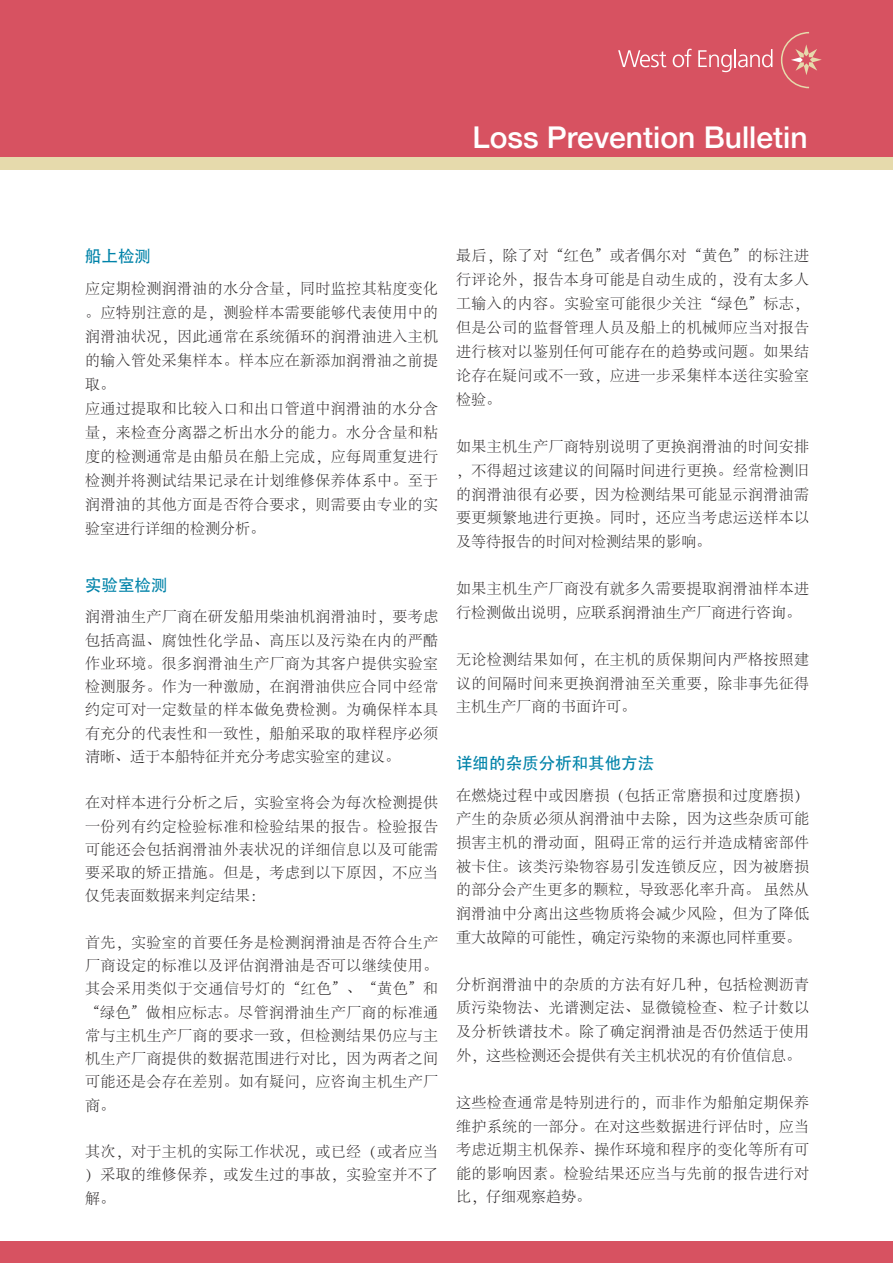
<style>
.page{position:relative;width:893px;height:1263px;background:#fff}
.page>*{position:absolute;margin:0;border:0;box-sizing:border-box;transform-origin:0 0}
.t1{font:500 30px "Helvetica Neue";color:#fff}
.t2{font:16.5px "ST Heiti";color:#0083a9}
.t3{font:300 15px/23.7px "Adobe Song Std";letter-spacing:.025em;color:#231f20;text-align:justify}
</style>
<div class="page">
<div style="left:0;top:1242px;width:893px;height:21px;background:#d75261"></div>
<div style="left:0;top:0;width:893px;height:164px;background:#d75261"></div>
<div style="left:0;top:157px;width:893px;height:13px;background:#e6daac"></div>
<svg style="left:780px;top:32px;width:42px;height:56px"></svg>
<svg style="left:618px;top:50px;width:48px;height:17px"></svg>
<svg style="left:673px;top:49px;width:19px;height:18px"></svg>
<svg style="left:698px;top:49px;width:74px;height:23px"></svg>
<h1 class="t1" style="left:472px;top:119px;width:337px">Loss Prevention Bulletin</h1>
<p class="t2" style="left:85px;top:247px;width:68px">船上检测</p>
<p class="t3" style="left:85px;top:277px;width:355px;text-align:left">应定期检测润滑油的水分含量，同时监控其粘度变化。应特别注意的是，测验样本需要能够代表使用中的润滑油状况，因此通常在系统循环的润滑油进入主机的输入管处采集样本。样本应在新添加润滑油之前提取。<br>应通过提取和比较入口和出口管道中润滑油的水分含量，来检查分离器之析出水分的能力。水分含量和粘度的检测通常是由船员在船上完成，应每周重复进行检测并将测试结果记录在计划维修保养体系中。至于润滑油的其他方面是否符合要求，则需要由专业的实验室进行详细的检测分析。</p>
<p class="t2" style="left:85px;top:576px;width:84px">实验室检测</p>
<p class="t3" style="left:85px;top:606px;width:355px;line-height:23.2px">润滑油生产厂商在研发船用柴油机润滑油时，要考虑包括高温、腐蚀性化学品、高压以及污染在内的严酷作业环境。很多润滑油生产厂商为其客户提供实验室检测服务。作为一种激励，在润滑油供应合同中经常约定可对一定数量的样本做免费检测。为确保样本具有充分的代表性和一致性，船舶采取的取样程序必须清晰、适于本船特征并充分考虑实验室的建议。</p>
<p class="t3" style="left:85px;top:792px;width:355px;line-height:23.2px">在对样本进行分析之后，实验室将会为每次检测提供一份列有约定检验标准和检验结果的报告。检验报告可能还会包括润滑油外表状况的详细信息以及可能需要采取的矫正措施。但是，考虑到以下原因，不应当仅凭表面数据来判定结果：</p>
<p class="t3" style="left:85px;top:931px;width:355px;line-height:23.2px">首先，实验室的首要任务是检测润滑油是否符合生产厂商设定的标准以及评估润滑油是否可以继续使用。其会采用类似于交通信号灯的“红色”、“黄色”和“绿色”做相应标志。尽管润滑油生产厂商的标准通常与主机生产厂商的要求一致，但检测结果仍应与主机生产厂商提供的数据范围进行对比，因为两者之间可能还是会存在差别。如有疑问，应咨询主机生产厂商。</p>
<p class="t3" style="left:85px;top:1141px;width:355px;line-height:23.2px">其次，对于主机的实际工作状况，或已经（或者应当）采取的维修保养，或发生过的事故，实验室并不了解。</p>
<p class="t3" style="left:456px;top:244px;width:355px">最后，除了对“红色”或者偶尔对“黄色”的标注进行评论外，报告本身可能是自动生成的，没有太多人工输入的内容。实验室可能很少关注“绿色”标志，但是公司的监督管理人员及船上的机械师应当对报告进行核对以鉴别任何可能存在的趋势或问题。如果结论存在疑问或不一致，应进一步采集样本送往实验室检验。</p>
<p class="t3" style="left:456px;top:435px;width:355px">如果主机生产厂商特别说明了更换润滑油的时间安排，不得超过该建议的间隔时间进行更换。经常检测旧的润滑油很有必要，因为检测结果可能显示润滑油需要更频繁地进行更换。同时，还应当考虑运送样本以及等待报告的时间对检测结果的影响。</p>
<p class="t3" style="left:456px;top:577px;width:355px">如果主机生产厂商没有就多久需要提取润滑油样本进行检测做出说明，应联系润滑油生产厂商进行咨询。</p>
<p class="t3" style="left:456px;top:648px;width:355px">无论检测结果如何，在主机的质保期间内严格按照建议的间隔时间来更换润滑油至关重要，除非事先征得主机生产厂商的书面许可。</p>
<p class="t2" style="left:456px;top:754px;width:199px">详细的杂质分析和其他方法</p>
<p class="t3" style="left:456px;top:784px;width:355px">在燃烧过程中或因磨损（包括正常磨损和过度磨损）产生的杂质必须从润滑油中去除，因为这些杂质可能损害主机的滑动面，阻碍正常的运行并造成精密部件被卡住。该类污染物容易引发连锁反应，因为被磨损的部分会产生更多的颗粒，导致恶化率升高。虽然从润滑油中分离出这些物质将会减少风险，但为了降低重大故障的可能性，确定污染物的来源也同样重要。</p>
<p class="t3" style="left:456px;top:973px;width:355px">分析润滑油中的杂质的方法有好几种，包括检测沥青质污染物法、光谱测定法、显微镜检查、粒子计数以及分析铁谱技术。除了确定润滑油是否仍然适于使用外，这些检测还会提供有关主机状况的有价值信息。</p>
<p class="t3" style="left:456px;top:1091px;width:355px">这些检查通常是特别进行的，而非作为船舶定期保养维护系统的一部分。在对这些数据进行评估时，应当考虑近期主机保养、操作环境和程序的变化等所有可能的影响因素。检验结果还应当与先前的报告进行对比，仔细观察趋势。</p>
</div>
